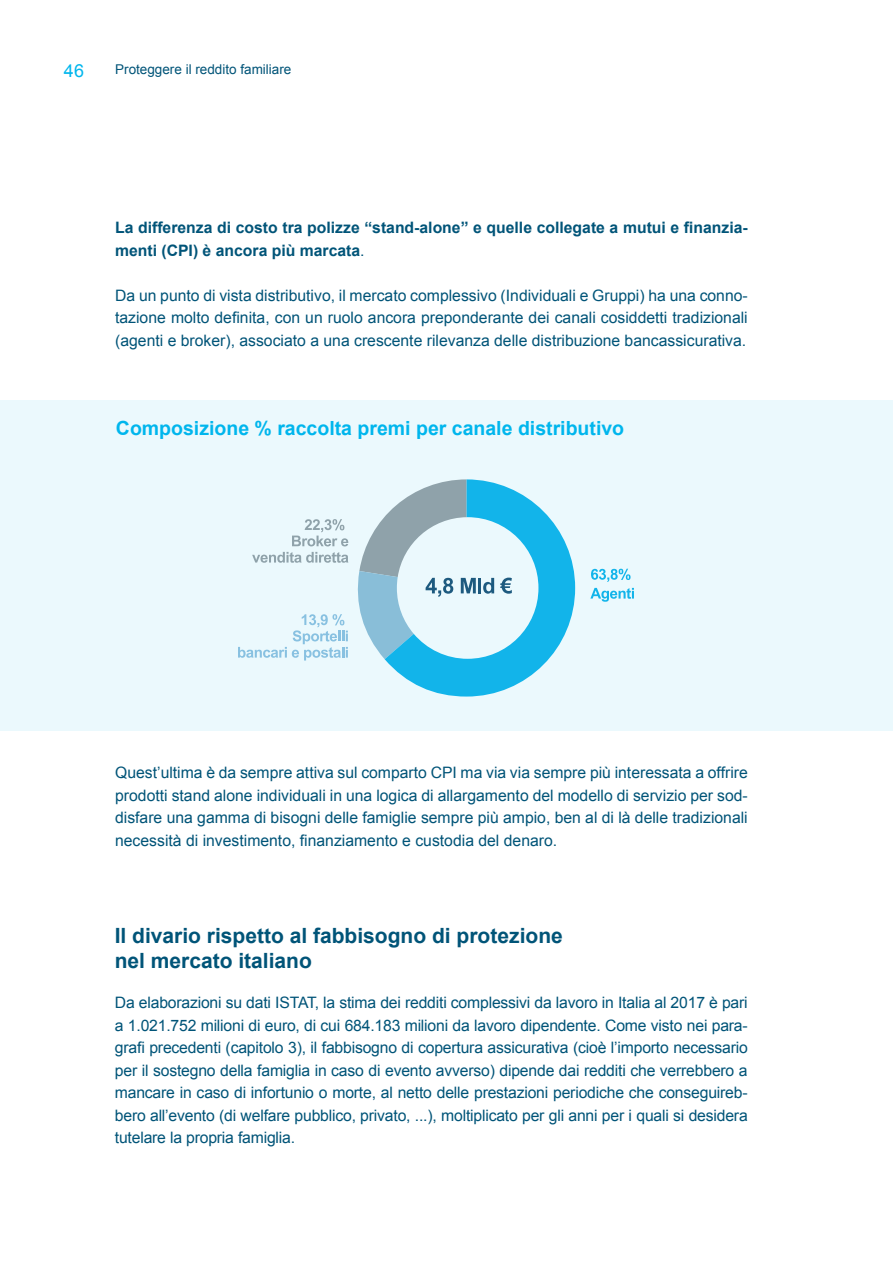
<style>
.page{position:relative;width:893px;height:1263px;background:#fff}
.page>*{position:absolute;margin:0;border:0;box-sizing:border-box;transform-origin:0 0}
.t1{font:700 21px/25.2px "Arial";color:#005478}
.t2{font:700 19.5px "Arial";color:#00b6ed}
.t3{font:18px "Arial";color:#00b6ed}
.t4{font:15.75px/22.5px "Arial";color:#005478;text-align:justify}
.t5{font:700 15.75px/22.5px "Arial";color:#005478}
.t6{font:13.5px "Arial";color:#005478}
.s1{font-weight:400}
</style>
<div class="page">
<div style="left:0;top:400px;width:893px;height:330px;background:#ebf9fd"></div>
<svg style="left:238px;top:614px;width:110px;height:46px"></svg>
<svg style="left:591px;top:569px;width:39px;height:13px"></svg>
<svg style="left:590px;top:588px;width:44px;height:14px"></svg>
<svg style="left:292px;top:519px;width:56px;height:27px"></svg>
<svg style="left:252px;top:552px;width:96px;height:11px"></svg>
<svg style="left:357px;top:479px;width:218px;height:217px"></svg>
<p class="t3" style="left:64px;top:61px;width:22px">46</p>
<p class="t6" style="left:115px;top:61px;width:178px">Proteggere il reddito familiare</p>
<p class="t5" style="left:115px;top:216px;width:634px">La differenza di costo tra polizze “stand-alone” e quelle collegate a mutui e finanzia&shy;menti (CPI) è ancora più marcata<span class="s1">.</span></p>
<p class="t4" style="left:115px;top:284px;width:634px">Da un punto di vista distributivo, il mercato complessivo (Individuali e Gruppi) ha una conno&shy;tazione molto definita, con un ruolo ancora preponderante dei canali cosiddetti tradizionali (agenti e broker), associato a una crescente rilevanza delle distribuzione bancassicurativa.</p>
<p class="t2" style="left:116px;top:417px;width:510px">Composizione % raccolta premi per canale distributivo</p>
<p class="t4" style="left:115px;top:762px;width:634px">Quest’ultima è da sempre attiva sul comparto CPI ma via via sempre più interessata a offrire prodotti stand alone individuali in una logica di allargamento del modello di servizio per sod&shy;disfare una gamma di bisogni delle famiglie sempre più ampio, ben al di là delle tradizionali necessità di investimento, finanziamento e custodia del denaro.</p>
<h1 class="t1" style="left:115px;top:923px;width:450px">Il divario rispetto al fabbisogno di protezione nel mercato italiano</h1>
<p class="t4" style="left:115px;top:991px;width:634px">Da elaborazioni su dati ISTAT, la stima dei redditi complessivi da lavoro in Italia al 2017 è pari a 1.021.752 milioni di euro, di cui 684.183 milioni da lavoro dipendente. Come visto nei para&shy;grafi precedenti (capitolo 3), il fabbisogno di copertura assicurativa (cioè l’importo necessario per il sostegno della famiglia in caso di evento avverso) dipende dai redditi che verrebbero a mancare in caso di infortunio o morte, al netto delle prestazioni periodiche che conseguireb&shy;bero all’evento (di welfare pubblico, privato, ...), moltiplicato per gli anni per i quali si desidera tutelare la propria famiglia.</p>
</div>
